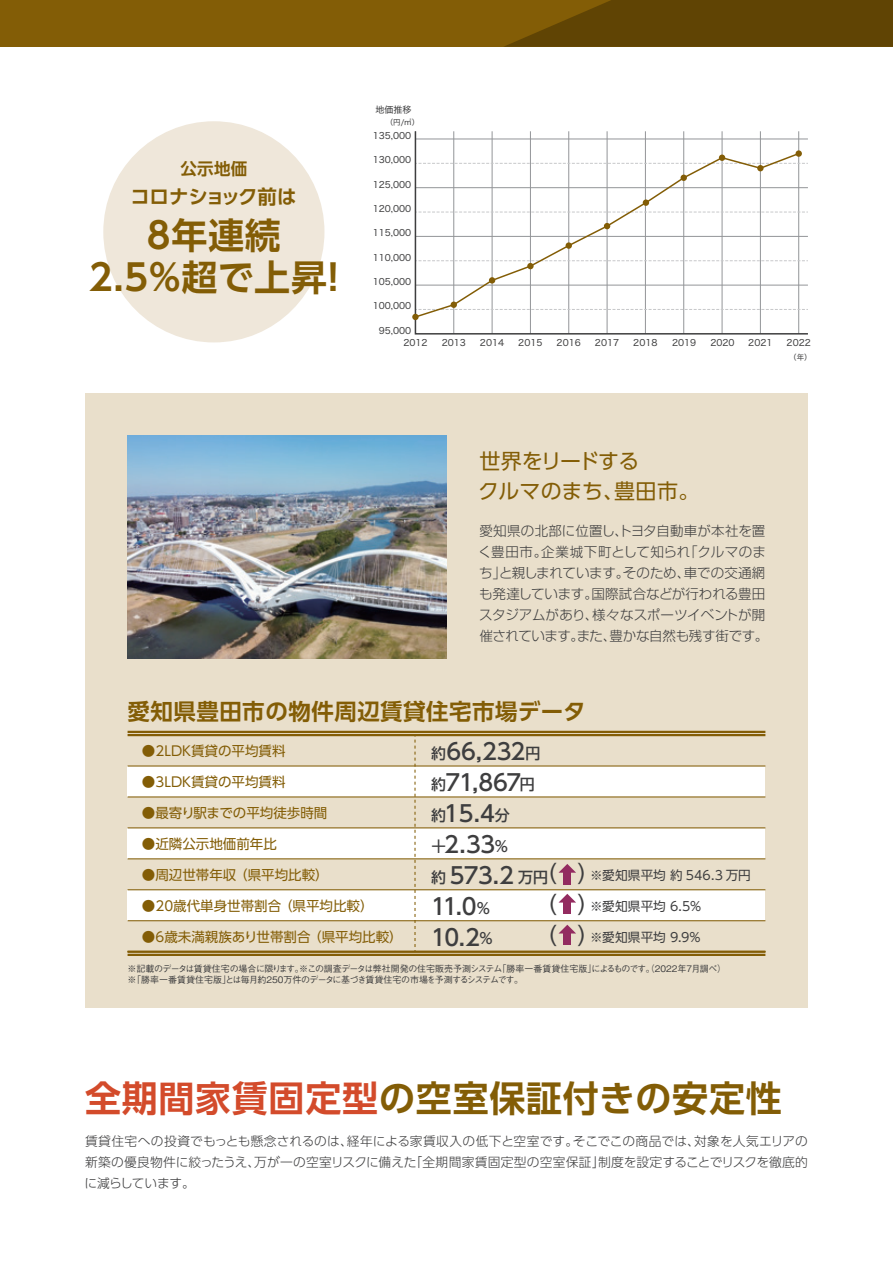
<style>
.page{position:relative;width:893px;height:1263px;background:#fff}
.page>*{position:absolute;margin:0;border:0;box-sizing:border-box;transform-origin:0 0}
.t1{font:700 36px/42px "UD Shin Go Pro De";letter-spacing:.02em;color:#835d06;text-align:center}
.t2{font:500 22.5px "UD Shin Go Pr 6";letter-spacing:-.035em;color:#3e3e3f}
.t3{font:700 22.5px "UD Shin Go Pr 6 De";letter-spacing:.02em;color:#835d06}
.t4{font:22.5px/30.9px "UD Shin Go C Oniz Pr 6 N";color:#3e3e3f;text-align:justify}
.t5{font:21px/30px "UD Shin Go Pr 6";letter-spacing:-.015em;color:#835d06}
.t6{font:700 19.5px "UD Shin Go Pro De";letter-spacing:-.02em;color:#835d06}
.t7{font:700 16.5px "UD Shin Go Pro De";color:#835d06}
.t8{font:300 13.5px/21px "Shin Go Pr 6";letter-spacing:-.005em;color:#3e3e3f}
.t9{font:13.5px "UD Shin Go Pr 6";color:#835d06}
.t10{font:300 12.75px/21px "UD Shin Go Pr 6";letter-spacing:-.005em;color:#3e3e3f;text-align:justify}
.t11{font:12.6px "UD Shin Go Pr 6";letter-spacing:.02em;color:#3e3e3f}
.t12{font:500 9px/10.5px "Gothic BBB Pro";letter-spacing:-.03em;color:#3e3e3f}
.t13{font:9px "Hira Kaku Std W4";color:#3e3e3f}
.t14{font:7.5px "Hira Kaku Std W4";color:#3e3e3f}
.s1{font-size:15px}
.s2{font-family:"Koz Go Pr 6 N";font-weight:400}
.s3{color:#d34b2b}
</style>
<div class="page">
<div style="left:0;top:0;width:893px;height:47px;background:#835d06"></div>
<svg style="left:504px;top:0;width:389px;height:47px"></svg>
<div style="left:103px;top:121px;width:221px;height:221px;background:#efe7da;border-radius:50%"></div>
<div style="left:85px;top:393px;width:723px;height:614px;background:#e9dfcb"></div>
<img style="left:128px;top:435px;width:318px;height:224px">
<div style="left:128px;top:766px;width:637px;height:31px;background:#fff"></div>
<div style="left:128px;top:828px;width:637px;height:31px;background:#fff"></div>
<div style="left:128px;top:890px;width:637px;height:31px;background:#fff"></div>
<hr style="left:128px;top:734px;width:637px;height:2px;background:#835d06">
<hr style="left:128px;top:731px;width:637px;height:2px;background:#835d06">
<hr style="left:128px;top:765px;width:637px;height:1px;background:#835d06">
<hr style="left:128px;top:796px;width:637px;height:1px;background:#835d06">
<hr style="left:128px;top:827px;width:637px;height:1px;background:#835d06">
<hr style="left:128px;top:858px;width:637px;height:1px;background:#835d06">
<hr style="left:128px;top:889px;width:637px;height:1px;background:#835d06">
<hr style="left:128px;top:950px;width:637px;height:3px;background:#835d06">
<hr style="left:128px;top:954px;width:637px;height:2px;background:#835d06">
<hr style="left:128px;top:920px;width:637px;height:1px;background:#835d06">
<div style="left:563px;top:868px;width:8px;height:16px;background:#932b60"></div>
<svg style="left:558px;top:864px;width:18px;height:9px"></svg>
<div style="left:563px;top:898px;width:8px;height:16px;background:#932b60"></div>
<svg style="left:559px;top:894px;width:17px;height:8px"></svg>
<div style="left:563px;top:929px;width:8px;height:16px;background:#932b60"></div>
<svg style="left:559px;top:925px;width:17px;height:8px"></svg>
<svg style="left:414px;top:736px;width:1px;height:215px"></svg>
<svg style="left:414px;top:131px;width:394px;height:204px"></svg>
<div style="left:412px;top:314px;width:7px;height:6px;background:#835d06;border-radius:50%"></div>
<svg style="left:414px;top:152px;width:387px;height:167px"></svg>
<p class="t13" style="left:375px;top:103px;width:37px">地価推移</p>
<p class="t14" style="left:386px;top:117px;width:35px">（円/㎡）</p>
<p class="t7" style="left:180px;top:155px;width:68px">公示地価</p>
<h3 class="t6" style="left:130px;top:181px;width:168px">コロナショック前は</h3>
<h1 class="t1" style="left:89px;top:214px;width:264px">8年連続<br>2.5％超で上昇！</h1>
<p class="t13" style="left:373px;top:129px;width:40px">135,000</p>
<p class="t13" style="left:373px;top:153px;width:40px">130,000</p>
<p class="t13" style="left:373px;top:177px;width:40px">125,000</p>
<p class="t13" style="left:373px;top:202px;width:40px">120,000</p>
<p class="t13" style="left:373px;top:226px;width:40px">115,000</p>
<p class="t13" style="left:373px;top:251px;width:40px">110,000</p>
<p class="t13" style="left:373px;top:275px;width:40px">105,000</p>
<p class="t13" style="left:373px;top:299px;width:40px">100,000</p>
<p class="t13" style="left:379px;top:324px;width:34px">95,000</p>
<p class="t13" style="left:403px;top:336px;width:26px">2012</p>
<p class="t13" style="left:442px;top:336px;width:26px">2013</p>
<p class="t13" style="left:480px;top:336px;width:26px">2014</p>
<p class="t13" style="left:518px;top:336px;width:26px">2015</p>
<p class="t13" style="left:557px;top:336px;width:26px">2016</p>
<p class="t13" style="left:595px;top:336px;width:26px">2017</p>
<p class="t13" style="left:633px;top:336px;width:26px">2018</p>
<p class="t13" style="left:672px;top:336px;width:26px">2019</p>
<p class="t13" style="left:710px;top:336px;width:26px">2020</p>
<p class="t13" style="left:748px;top:336px;width:26px">2021</p>
<p class="t13" style="left:787px;top:336px;width:26px">2022</p>
<p class="t14" style="left:789px;top:351px;width:24px">（年）</p>
<h3 class="t5" style="left:478px;top:446px;width:223px">世界をリードする<br>クルマのまち、豊田市。</h3>
<p class="t8" style="left:478px;top:519px;width:292px">愛知県の北部に位置し、トヨタ自動車が本社を置く豊田市。企業城下町として知られ「クルマのまち」と親しまれています。そのため、車での交通網も発達しています。国際試合などが行われる豊田スタジアムがあり、様々なスポーツイベントが開催されています。また、豊かな自然も残す街です。</p>
<h2 class="t3" style="left:128px;top:693px;width:460px">愛知県豊田市の物件周辺賃貸住宅市場データ</h2>
<p class="t9" style="left:142px;top:740px;width:145px">●2LDK賃貸の平均賃料</p>
<h2 class="t2" style="left:431px;top:733px;width:111px"><span class="s1">約</span>66,232<span class="s1">円</span></h2>
<p class="t9" style="left:142px;top:771px;width:145px">●3LDK賃貸の平均賃料</p>
<h2 class="t2" style="left:431px;top:764px;width:105px"><span class="s1">約</span>71,867<span class="s1">円</span></h2>
<p class="t9" style="left:142px;top:802px;width:187px">●最寄り駅までの平均徒歩時間</p>
<h2 class="t2" style="left:431px;top:795px;width:80px"><span class="s1">約</span>15.4<span class="s1">分</span></h2>
<p class="t9" style="left:142px;top:833px;width:137px">●近隣公示地価前年比</p>
<h2 class="t2" style="left:431px;top:826px;width:78px"><span class="s2">+</span>2.33<span class="s1">%</span></h2>
<p class="t9" style="left:142px;top:864px;width:188px">●周辺世帯年収 （県平均比較）</p>
<h2 class="t2" style="left:431px;top:857px;width:118px"><span class="s1">約</span> 573.2 <span class="s1">万円</span></h2>
<p class="t9" style="left:142px;top:894px;width:233px">●20歳代単身世帯割合 （県平均比較）</p>
<h2 class="t2" style="left:431px;top:888px;width:60px">11.0<span class="s1">%</span></h2>
<p class="t9" style="left:142px;top:925px;width:262px">●6歳未満親族あり世帯割合 （県平均比較）</p>
<h2 class="t2" style="left:431px;top:919px;width:63px">10.2<span class="s1">%</span></h2>
<h2 class="t4" style="left:537px;top:857px;width:62px">（　）（　）（　）</h2>
<p class="t11" style="left:590px;top:865px;width:162px">※愛知県平均 約 546.3 万円</p>
<p class="t11" style="left:590px;top:896px;width:113px">※愛知県平均 6.5%</p>
<p class="t11" style="left:590px;top:927px;width:112px">※愛知県平均 9.9%</p>
<p class="t12" style="left:128px;top:962px;width:600px">※記載のデータは賃貸住宅の場合に限ります。※この調査データは弊社開発の住宅販売予測システム「勝率一番賃貸住宅版」によるものです。（2022年7月調べ）※「勝率一番賃貸住宅版」とは毎月約250万件のデータに基づき賃貸住宅の市場を予測するシステムです。</p>
<h1 class="t1" style="left:85px;top:1076px;width:698px"><span class="s3">全期間家賃固定型</span>の空室保証付きの安定性</h1>
<p class="t10" style="left:85px;top:1130px;width:725px">賃貸住宅への投資でもっとも懸念されるのは、経年による家賃収入の低下と空室です。そこでこの商品では、対象を人気エリアの新築の優良物件に絞ったうえ、万が一の空室リスクに備えた「全期間家賃固定型の空室保証」制度を設定することでリスクを徹底的に減らしています。</p>
</div>
